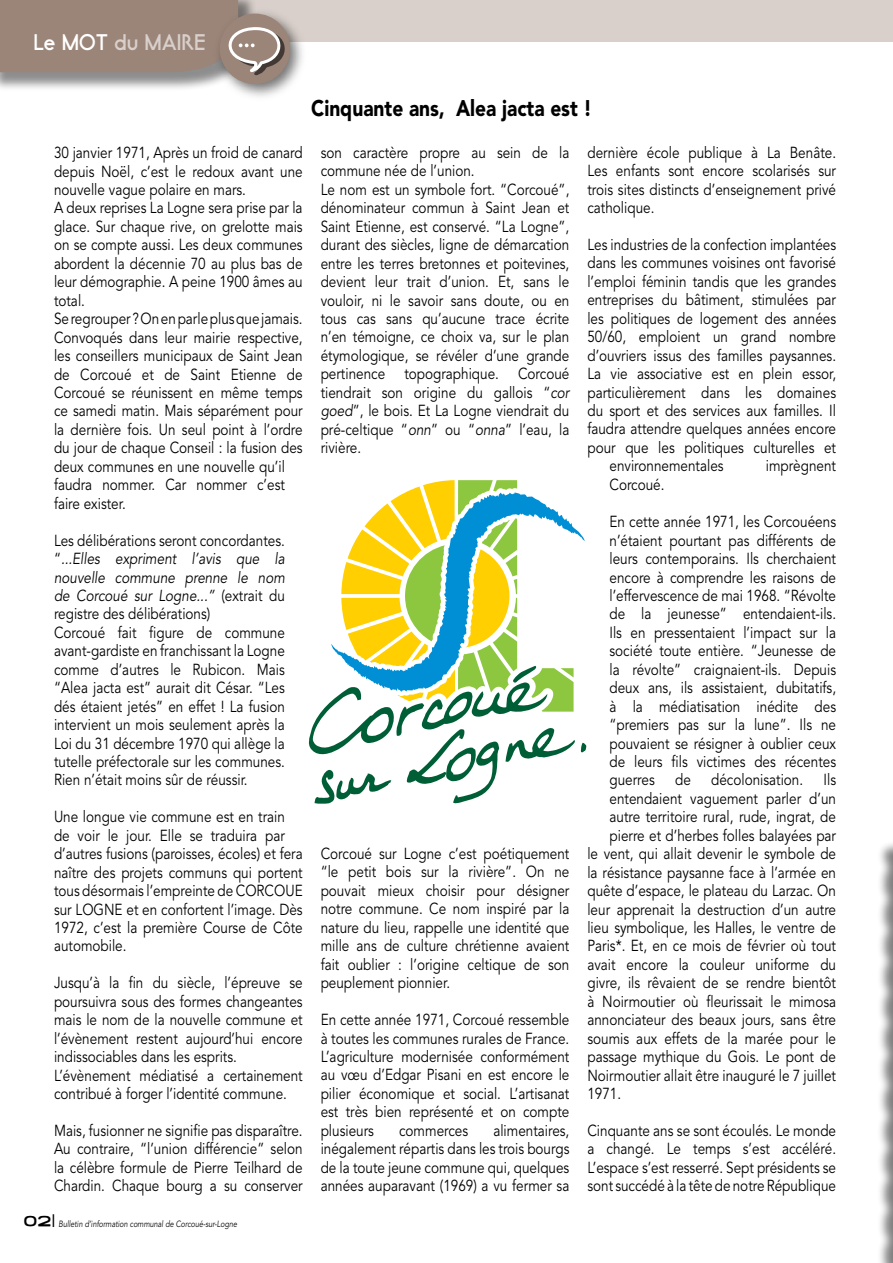
<style>
.page{position:relative;width:893px;height:1263px;background:#fff}
.page>*{position:absolute;margin:0;border:0;box-sizing:border-box;transform-origin:0 0}
.t1{font:900 22.5px "Avenir";color:#000;scale:.85 1}
.t2{font:21px "Lugos";letter-spacing:.05em;color:#d9d0cb}
.t3{font:15.9px/18.5px "Avenir";color:#000;text-align:justify;scale:.85 1}
.t4{font:italic 9px "Avenir";color:#000;scale:.8 1}
.s1{color:#fff}
.s2{font-style:italic}
.s3{font-family:"Antaris CF";font-style:normal;font-size:18px}
.s4{font-style:normal;font-size:18px}
</style>
<div class="page">
<div style="left:876px;top:802px;width:17px;height:461px;background:#000;opacity:.5"></div>
<svg style="left:890px;top:802px;width:3px;height:461px"></svg>
<div style="left:13px;top:0;width:880px;height:41px;background:#d9d0cb"></div>
<div style="left:0;top:0;width:257px;height:92px;background:#000;opacity:.45"></div>
<img style="left:209px;top:22px;width:102px;height:75px">
<div style="left:220px;top:14px;width:70px;height:70px;background:#9b8579;border-radius:50%"></div>
<svg style="left:0;top:0;width:287px;height:75px;background:#9d897e"></svg>
<svg style="left:308px;top:480px;width:278px;height:324px"></svg>
<h2 class="t2" style="left:34px;top:31px;width:173px"><span class="s1">Le MOT</span> du MAIRE</h2>
<h1 class="t1" style="left:311px;top:94px;width:332px">Cinquante ans, Alea jacta est !</h1>
<p class="t3" style="left:54px;top:144px;width:294px;text-align:left">30 janvier 1971, Après un froid de canard depuis Noël, c’est le redoux avant une nouvelle vague polaire en mars.<br>A deux reprises La Logne sera prise par la glace. Sur chaque rive, on grelotte mais on se compte aussi. Les deux communes abordent la décennie 70 au plus bas de leur démographie. A peine 1900 âmes au total.<br>Se regrouper ? On en parle plus que jamais.<br>Convoqués dans leur mairie respective, les conseillers municipaux de Saint Jean de Corcoué et de Saint Etienne de Corcoué se réunissent en même temps ce samedi matin. Mais séparément pour la dernière fois. Un seul point à l’ordre du jour de chaque Conseil : la fusion des deux communes en une nouvelle qu’il faudra nommer. Car nommer c’est faire exister.</p>
<p class="t3" style="left:54px;top:531px;width:273px;text-align:left">Les délibérations seront concordantes. “<span class="s2">...Elles expriment l’avis que la nouvelle commune prenne le nom de Corcoué sur Logne...”</span> (extrait du registre des délibérations)<br>Corcoué fait figure de commune avant-gardiste en franchissant la Logne comme d’autres le Rubicon. Mais “Alea jacta est” aurait dit César. “Les dés étaient jetés” en effet ! La fusion intervient un mois seulement après la Loi du 31 décembre 1970 qui allège la tutelle préfectorale sur les communes.<br>Rien n’était moins sûr de réussir.</p>
<p class="t3" style="left:54px;top:808px;width:294px;text-align:left">Une longue vie commune est en train de voir le jour. Elle se traduira par d’autres fusions (paroisses, écoles) et fera naître des projets communs qui portent tous désormais l’empreinte de CORCOUE sur LOGNE et en confortent l’image. Dès 1972, c’est la première Course de Côte automobile.</p>
<p class="t3" style="left:54px;top:974px;width:294px;text-align:left">Jusqu’à la fin du siècle, l’épreuve se poursuivra sous des formes changeantes mais le nom de la nouvelle commune et l’évènement restent aujourd’hui encore indissociables dans les esprits.<br>L’évènement médiatisé a certainement contribué à forger l’identité commune.</p>
<p class="t3" style="left:54px;top:1122px;width:294px">Mais, fusionner ne signifie pas disparaître.<br>Au contraire, “l’union différencie” selon la célèbre formule de Pierre Teilhard de Chardin. Chaque bourg a su conserver</p>
<p class="t4" style="left:23px;top:1218px;width:269px"><span class="s3">02</span><span class="s4">I</span> Bulletin d’information communal de Corcoué-sur-Logne</p>
<p class="t3" style="left:321px;top:144px;width:294px;text-align:left">son caractère propre au sein de la commune née de l’union.<br>Le nom est un symbole fort. “Corcoué”, dénominateur commun à Saint Jean et Saint Etienne, est conservé. “La Logne”, durant des siècles, ligne de démarcation entre les terres bretonnes et poitevines, devient leur trait d’union. Et, sans le vouloir, ni le savoir sans doute, ou en tous cas sans qu’aucune trace écrite n’en témoigne, ce choix va, sur le plan étymologique, se révéler d’une grande pertinence topographique. Corcoué tiendrait son origine du gallois “<span class="s2">cor goed</span>”, le bois. Et La Logne viendrait du pré-celtique “<span class="s2">onn</span>” ou “<span class="s2">onna</span>” l’eau, la rivière.</p>
<p class="t3" style="left:321px;top:845px;width:294px">Corcoué sur Logne c’est poétiquement “le petit bois sur la rivière”. On ne pouvait mieux choisir pour désigner notre commune. Ce nom inspiré par la nature du lieu, rappelle une identité que mille ans de culture chrétienne avaient fait oublier : l’origine celtique de son peuplement pionnier.</p>
<p class="t3" style="left:321px;top:1011px;width:294px">En cette année 1971, Corcoué ressemble à toutes les communes rurales de France.<br>L’agriculture modernisée conformément au vœu d’Edgar Pisani en est encore le pilier économique et social. L’artisanat est très bien représenté et on compte plusieurs</p>
<p class="t3" style="left:321px;top:1121px;width:294px;text-indent:173px">alimentaires, inégalement répartis dans les trois bourgs de la toute jeune commune qui, quelques années auparavant (1969) a vu fermer sa</p>
<p class="t3" style="left:399px;top:1121px;width:83px">commerces</p>
<p class="t3" style="left:587px;top:143px;width:294px">dernière école publique à La Benâte.<br>Les enfants sont encore scolarisés sur trois sites distincts d’enseignement privé catholique.</p>
<p class="t3" style="left:587px;top:236px;width:294px">Les industries de la confection implantées</p>
<p class="t3" style="left:587px;top:254px;width:294px">dans les communes voisines ont favorisé</p>
<p class="t3" style="left:587px;top:273px;width:294px">l’emploi féminin tandis que les grandes</p>
<p class="t3" style="left:587px;top:291px;width:294px">entreprises du bâtiment, stimulées par</p>
<p class="t3" style="left:587px;top:310px;width:294px">les politiques de logement des années</p>
<p class="t3" style="left:587px;top:328px;width:294px">50/60, emploient un grand nombre</p>
<p class="t3" style="left:587px;top:346px;width:294px">d’ouvriers issus des familles paysannes.</p>
<p class="t3" style="left:587px;top:365px;width:294px">La vie associative est en plein essor,</p>
<p class="t3" style="left:587px;top:383px;width:294px">particulièrement dans les domaines</p>
<p class="t3" style="left:587px;top:402px;width:294px">du sport et des services aux familles. Il</p>
<p class="t3" style="left:587px;top:420px;width:294px">faudra attendre quelques années encore</p>
<p class="t3" style="left:587px;top:439px;width:294px">pour que les politiques culturelles et</p>
<p class="t3" style="left:609px;top:457px;width:136px">environnementales</p>
<p class="t3" style="left:766px;top:457px;width:84px">imprègnent</p>
<p class="t3" style="left:609px;top:476px;width:66px">Corcoué.</p>
<p class="t3" style="left:609px;top:513px;width:268px">En cette année 1971, les Corcouéens n’étaient pourtant pas différents de leurs contemporains. Ils cherchaient encore à comprendre les raisons de l’effervescence de mai 1968. “Révolte de la jeunesse” entendaient-ils.<br>Ils en pressentaient l’impact sur la société toute entière. “Jeunesse de la révolte” craignaient-ils. Depuis deux ans, ils assistaient, dubitatifs, à la médiatisation inédite des “premiers pas sur la lune”. Ils ne pouvaient se résigner à oublier ceux de leurs fils victimes des récentes guerres</p>
<p class="t3" style="left:675px;top:771px;width:20px">de</p>
<p class="t3" style="left:711px;top:771px;width:110px">décolonisation.</p>
<p class="t3" style="left:823px;top:771px;width:16px">Ils</p>
<p class="t3" style="left:609px;top:790px;width:268px">entendaient vaguement parler d’un</p>
<p class="t3" style="left:609px;top:808px;width:268px">autre territoire rural, rude, ingrat, de</p>
<p class="t3" style="left:609px;top:826px;width:268px">pierre et d’herbes folles balayées par</p>
<p class="t3" style="left:587px;top:845px;width:294px">le vent, qui allait devenir le symbole de</p>
<p class="t3" style="left:587px;top:863px;width:294px">la résistance paysanne face à l’armée en</p>
<p class="t3" style="left:587px;top:882px;width:294px">quête d’espace, le plateau du Larzac. On</p>
<p class="t3" style="left:587px;top:900px;width:294px">leur apprenait la destruction d’un autre</p>
<p class="t3" style="left:587px;top:919px;width:294px">lieu symbolique, les Halles, le ventre de</p>
<p class="t3" style="left:587px;top:937px;width:294px">Paris*. Et, en ce mois de février où tout</p>
<p class="t3" style="left:587px;top:956px;width:294px">avait encore la couleur uniforme du</p>
<p class="t3" style="left:587px;top:974px;width:294px">givre, ils rêvaient de se rendre bientôt</p>
<p class="t3" style="left:587px;top:992px;width:294px">à Noirmoutier où fleurissait le mimosa</p>
<p class="t3" style="left:587px;top:1011px;width:294px">annonciateur des beaux jours, sans être</p>
<p class="t3" style="left:587px;top:1029px;width:294px">soumis aux effets de la marée pour le</p>
<p class="t3" style="left:587px;top:1048px;width:294px">passage mythique du Gois. Le pont de</p>
<p class="t3" style="left:587px;top:1066px;width:294px">Noirmoutier allait être inauguré le 7 juillet</p>
<p class="t3" style="left:587px;top:1085px;width:41px">1971.</p>
<p class="t3" style="left:587px;top:1122px;width:294px">Cinquante ans se sont écoulés. Le monde a changé. Le temps s’est accéléré.<br>L’espace s’est resserré. Sept présidents se sont succédé à la tête de notre République</p>
</div>
